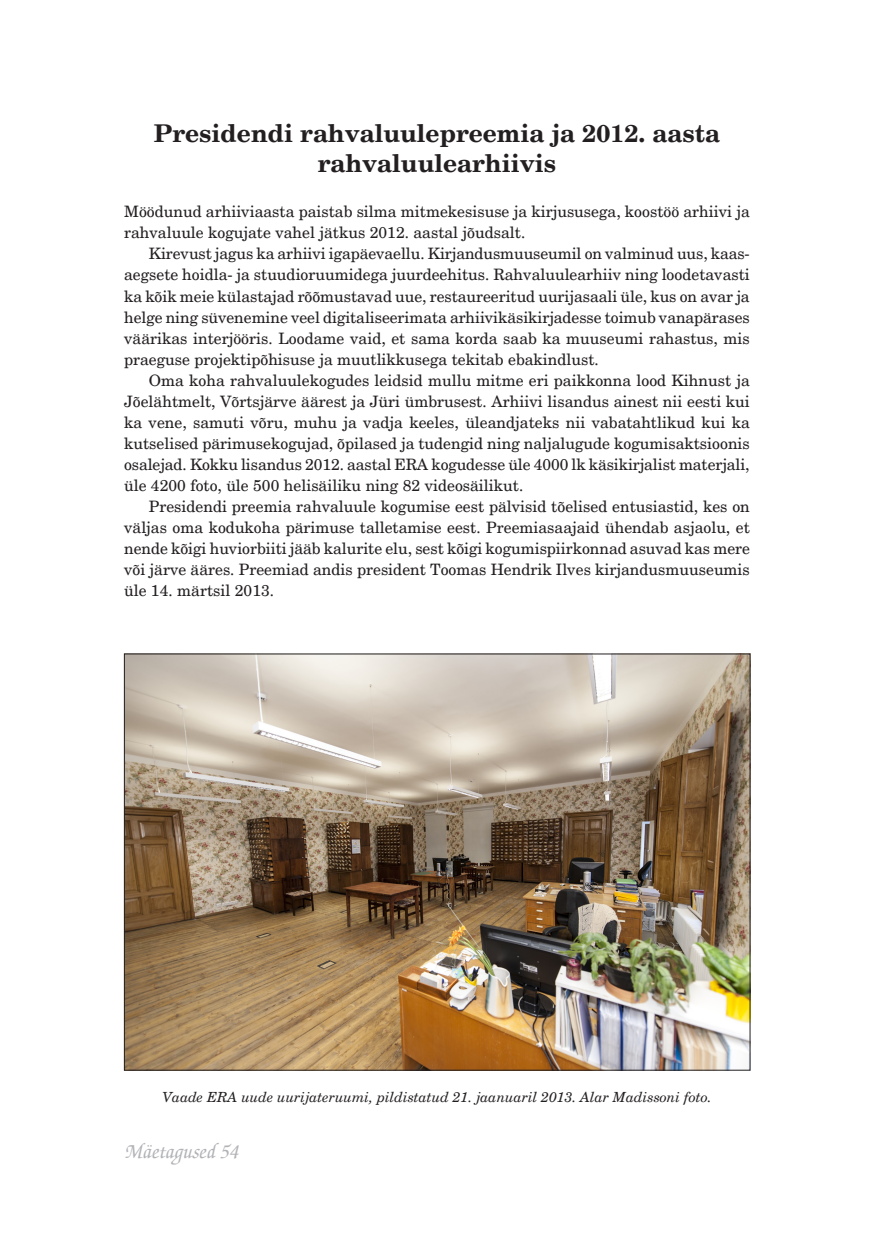
<style>
.page{position:relative;width:874px;height:1241px;background:#fff}
.page>*{position:absolute;margin:0;border:0;box-sizing:border-box;transform-origin:0 0}
.HeadingUudis{font:700 24.5px/29.4px "New Century Schlbk";color:#231f20;text-align:center}
.t1{font:italic 500 21px "Zapf Chancery";color:#b2b3b7}
.uudis{font:15.75px/21px "New Century Schlbk";color:#231f20;text-align:justify}
.UudisFirst{font:15.75px/21px "New Century Schlbk";color:#231f20}
.Pildiallkiri{font:italic 14px "New Century Schlbk";color:#231f20}
</style>
<div class="page">
<img style="left:126px;top:655px;width:621px;height:413px">
<p class="HeadingUudis" style="left:154px;top:119px;width:567px">Presidendi rahvaluulepreemia ja 2012. aasta rahvaluulearhiivis</p>
<p class="UudisFirst" style="left:124px;top:201px;width:627px">Möödunud arhiiviaasta paistab silma mitmekesisuse ja kirjususega, koostöö arhiivi ja rahvaluule kogujate vahel jätkus 2012. aastal jõudsalt.</p>
<p class="uudis" style="left:124px;top:243px;width:627px;text-indent:25px">Kirevust jagus ka arhiivi igapäevaellu. Kirjandusmuuseumil on valminud uus, kaas&shy;aegsete hoidla- ja stuudioruumidega juurdeehitus. Rahvaluulearhiiv ning loodetavasti ka kõik meie külastajad rõõmustavad uue, restaureeritud uurijasaali üle, kus on avar ja helge ning süvenemine veel digitaliseerimata arhiivikäsikirjadesse toimub vanapärases väärikas interjööris. Loodame vaid, et sama korda saab ka muuseumi rahastus, mis praeguse projektipõhisuse ja muutlikkusega tekitab ebakindlust.</p>
<p class="uudis" style="left:124px;top:369px;width:627px;text-indent:25px">Oma koha rahvaluulekogudes leidsid mullu mitme eri paikkonna lood Kihnust ja Jõelähtmelt, Võrtsjärve äärest ja Jüri ümbrusest. Arhiivi lisandus ainest nii eesti kui ka vene, samuti võru, muhu ja vadja keeles, üleandjateks nii vabatahtlikud kui ka kutselised pärimusekogujad, õpilased ja tudengid ning naljalugude kogumisaktsioonis osalejad. Kokku lisandus 2012. aastal ERA kogudesse üle 4000 lk käsikirjalist materjali, üle 4200 foto, üle 500 helisäiliku ning 82 videosäilikut.</p>
<p class="uudis" style="left:124px;top:495px;width:627px;text-indent:25px">Presidendi preemia rahvaluule kogumise eest pälvisid tõelised entusiastid, kes on väljas oma kodukoha pärimuse talletamise eest. Preemiasaajaid ühendab asjaolu, et nende kõigi huviorbiiti jääb kalurite elu, sest kõigi kogumispiirkonnad asuvad kas mere või järve ääres. Preemiad andis president Toomas Hendrik Ilves kirjandusmuuseumis üle 14. märtsil 2013.</p>
<p class="Pildiallkiri" style="left:162px;top:1088px;width:550px">Vaade ERA uude uurijateruumi, pildistatud 21. jaanuaril 2013. Alar Madissoni foto.</p>
<p class="t1" style="left:124px;top:1137px;width:115px">Mäetagused 54</p>
</div>
